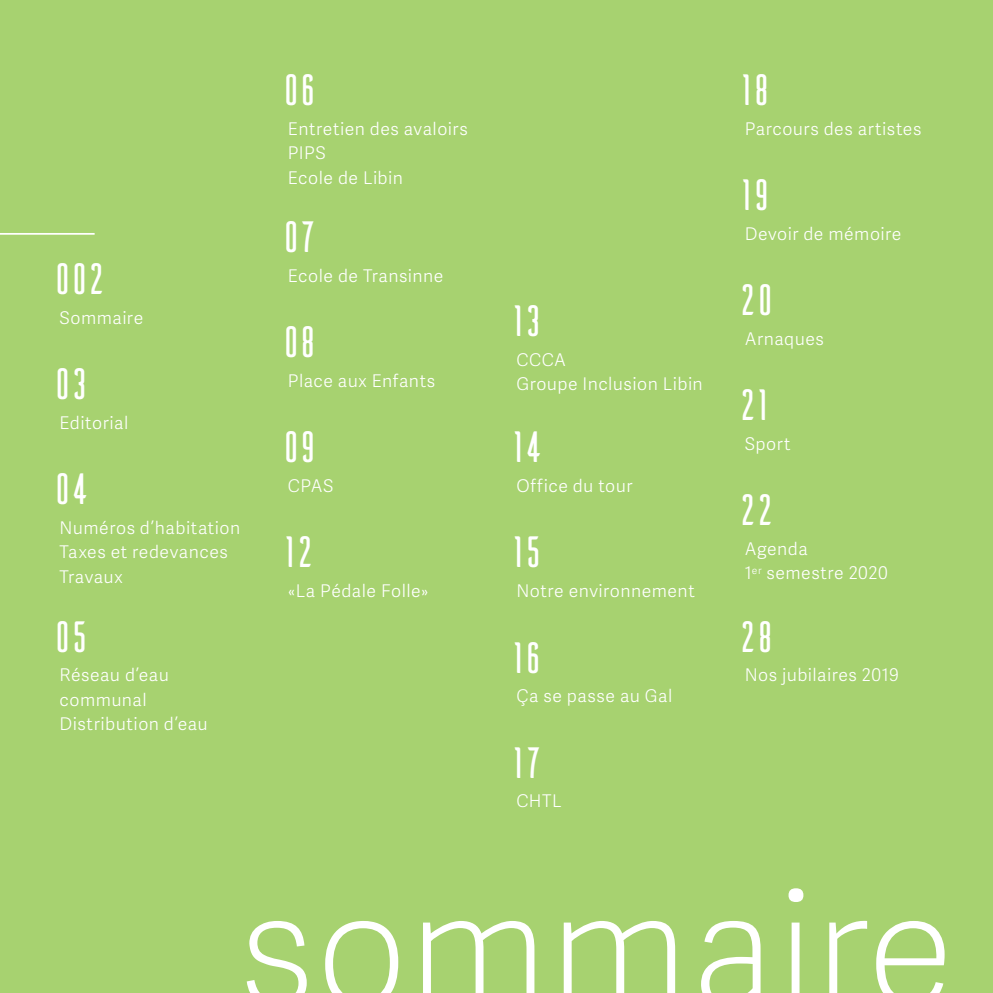
<style>
.page{position:relative;width:993px;height:993px;background:#fff}
.page>*{position:absolute;margin:0;border:0;box-sizing:border-box;transform-origin:0 0}
.t1{font:100 161.53px "Adelle Sans";color:#fff}
.t2{font:43.75px "Ailerons";letter-spacing:-.215em;color:#fff}
.t3{font:300 17.5px/24.5px "Adelle Sans";letter-spacing:.03em;color:#fff}
</style>
<div class="page">
<div style="left:0;top:0;width:992px;height:992px;background:#a7d270"></div>
<hr style="left:0;top:233px;width:95px;height:2px;background:#fff">
<h2 class="t2" style="left:50px;top:258px;width:61px">002</h2>
<p class="t3" style="left:60px;top:304px;width:85px">Sommaire</p>
<h2 class="t2" style="left:50px;top:363px;width:45px">03</h2>
<p class="t3" style="left:60px;top:409px;width:70px">Editorial</p>
<h2 class="t2" style="left:50px;top:468px;width:45px">04</h2>
<p class="t3" style="left:60px;top:514px;width:182px">Numéros d’habitation<br>Taxes et redevances<br>Travaux</p>
<h2 class="t2" style="left:50px;top:615px;width:44px">05</h2>
<p class="t3" style="left:60px;top:661px;width:150px">Réseau d’eau communal<br>Distribution d’eau</p>
<h2 class="t2" style="left:278px;top:69px;width:45px">06</h2>
<p class="t3" style="left:288px;top:115px;width:181px">Entretien des avaloirs<br>PIPS<br>Ecole de Libin</p>
<h2 class="t2" style="left:278px;top:216px;width:44px">07</h2>
<p class="t3" style="left:288px;top:262px;width:157px">Ecole de Transinne</p>
<h2 class="t2" style="left:278px;top:321px;width:45px">08</h2>
<p class="t3" style="left:288px;top:367px;width:149px">Place aux Enfants</p>
<h2 class="t2" style="left:278px;top:426px;width:45px">09</h2>
<p class="t3" style="left:288px;top:472px;width:47px">CPAS</p>
<h2 class="t2" style="left:278px;top:531px;width:42px">12</h2>
<p class="t3" style="left:288px;top:577px;width:142px">«La Pédale Folle»</p>
<h2 class="t2" style="left:506px;top:300px;width:42px">13</h2>
<p class="t3" style="left:516px;top:346px;width:188px">CCCA<br>Groupe Inclusion Libin</p>
<h2 class="t2" style="left:506px;top:426px;width:43px">14</h2>
<p class="t3" style="left:516px;top:472px;width:118px">Office du tour</p>
<h2 class="t2" style="left:506px;top:531px;width:41px">15</h2>
<p class="t3" style="left:516px;top:577px;width:180px">Notre environnement</p>
<h2 class="t2" style="left:506px;top:636px;width:42px">16</h2>
<p class="t3" style="left:516px;top:682px;width:157px">ça se passe au Gal</p>
<h2 class="t2" style="left:506px;top:741px;width:41px">17</h2>
<p class="t3" style="left:516px;top:787px;width:47px">CHTL</p>
<h2 class="t2" style="left:734px;top:69px;width:42px">18</h2>
<p class="t3" style="left:744px;top:115px;width:178px">Parcours des artistes</p>
<h2 class="t2" style="left:734px;top:174px;width:42px">19</h2>
<p class="t3" style="left:744px;top:220px;width:158px">Devoir de mémoire</p>
<h2 class="t2" style="left:734px;top:279px;width:45px">20</h2>
<p class="t3" style="left:744px;top:325px;width:81px">Arnaques</p>
<h2 class="t2" style="left:734px;top:384px;width:42px">21</h2>
<p class="t3" style="left:744px;top:430px;width:47px">Sport</p>
<h2 class="t2" style="left:734px;top:489px;width:45px">22</h2>
<p class="t3" style="left:744px;top:535px;width:144px">Agenda<br>1<sup>er</sup> semestre 2020</p>
<h2 class="t2" style="left:734px;top:615px;width:45px">28</h2>
<p class="t3" style="left:744px;top:661px;width:155px">Nos jubilaires 2019</p>
<h1 class="t1" style="left:238px;top:832px;width:717px">sommaire</h1>
</div>
